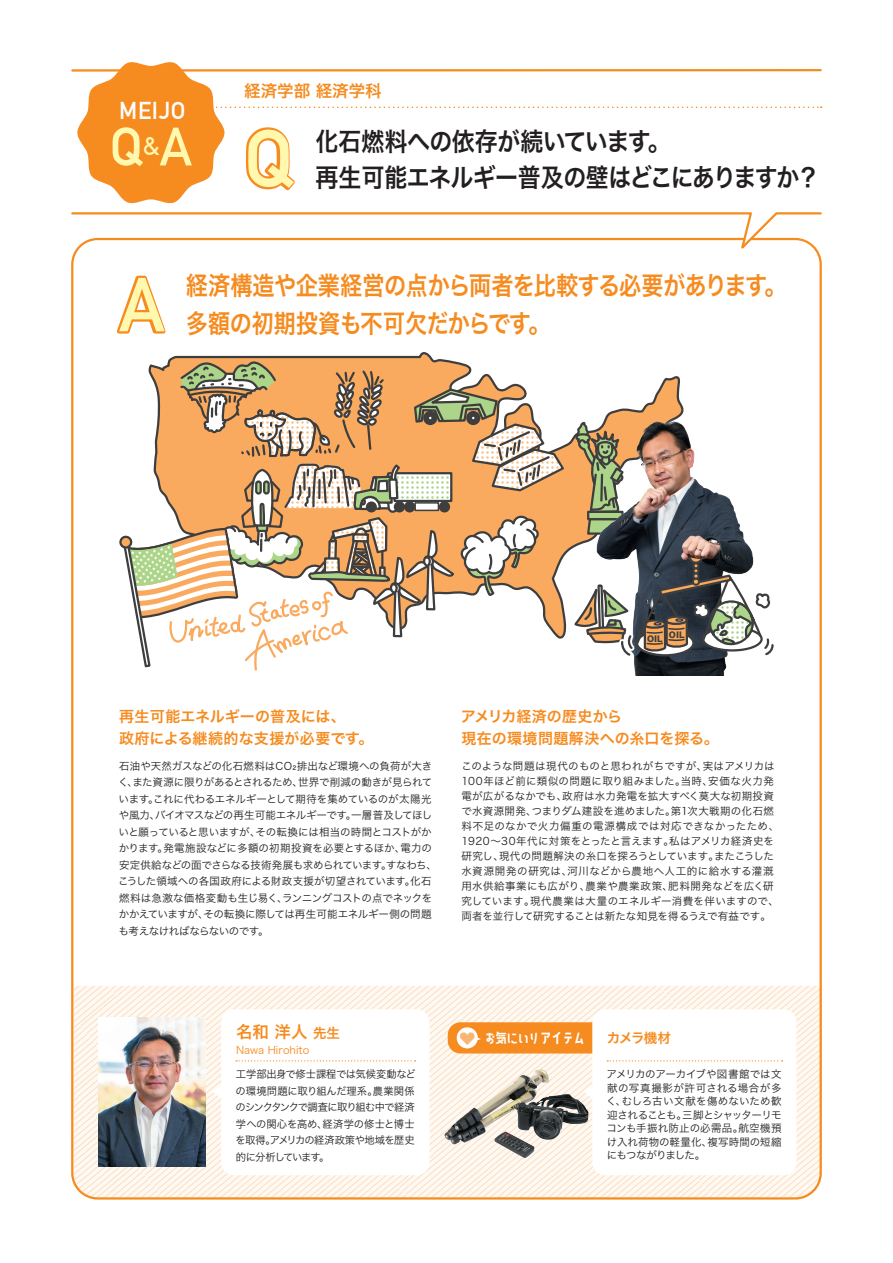
<style>
.page{position:relative;width:893px;height:1263px;background:#fff}
.page>*{position:absolute;margin:0;border:0;box-sizing:border-box;transform-origin:0 0}
.t1{font:700 79.5px "DIN Alternate";color:#fff8ae}
.t2{font:700 75px "DIN Alternate";color:#fff8ae}
.t3{font:700 53.1px "DIN Alternate";color:#fff8ae}
.t4{font:25.5px/37.5px "Hira Kaku Pro N W6";letter-spacing:-.02em;color:#f68b1f;scale:.87 1}
.t5{font:25.5px/36px "Hira Kaku Pro N W6";letter-spacing:-.025em;color:#231f20;scale:.9 1}
.t6{font:700 24px "DIN Alternate";letter-spacing:.025em;color:#fff}
.t7{font:16.5px "Hira Kaku Pro N W6";color:#f68b1f}
.t8{font:15px/22.5px "Hira Kaku Pro N W6";letter-spacing:.01em;color:#f68b1f}
.t9{font:15px "bananaslipplus";color:#fff}
.t10{font:13.5px "Hira Kaku Pro N W6";letter-spacing:-.06em;color:#f68b1f}
.t11{font:10.5px/15px "Hira Kaku Pro N W3";letter-spacing:.02em;color:#231f20}
.t12{font:10.5px/16.5px "Hira Kaku Pro N W3";letter-spacing:-.025em;color:#231f20}
.t13{font:10.5px/13.5px "Hira Kaku Pro N W3";color:#231f20;text-align:justify}
.t14{font:10.5px "Hira Kaku Pro N W3";color:#f68b1f}
.t15{font:800 8.1px "Gothic MB101 Pro";color:#3e3e3f}
.s1{font-size:13.5px}
.s2{font-size:16.5px}
</style>
<div class="page">
<svg style="left:74px;top:986px;width:747px;height:212px;fill:#fdf9f3"></svg>
<div style="left:448px;top:1022px;width:161px;height:31px;background:#f68b1f;border-radius:13px"></div>
<svg style="left:71px;top:212px;width:751px;height:43px"></svg>
<svg style="left:457px;top:1027px;width:24px;height:21px"></svg>
<svg style="left:77px;top:62px;width:745px;height:142px"></svg>
<svg style="left:566px;top:376px;width:118px;height:251px"></svg>
<svg style="left:574px;top:419px;width:17px;height:117px"></svg>
<img style="left:591px;top:416px;width:159px;height:259px">
<svg style="left:572px;top:547px;width:202px;height:116px"></svg>
<svg style="left:119px;top:352px;width:447px;height:319px"></svg>
<img style="left:99px;top:1018px;width:106px;height:149px">
<svg style="left:117px;top:275px;width:49px;height:59px"></svg>
<div style="left:221px;top:1009px;width:208px;height:166px;background:#fff;border-radius:13px"></div>
<svg style="left:211px;top:1081px;width:10px;height:22px"></svg>
<svg style="left:236px;top:1060px;width:180px;height:1px"></svg>
<div style="left:592px;top:1009px;width:204px;height:166px;background:#fff;border-radius:13px"></div>
<svg style="left:588px;top:1081px;width:5px;height:22px"></svg>
<svg style="left:607px;top:1060px;width:175px;height:1px"></svg>
<img style="left:444px;top:1070px;width:144px;height:75px">
<h3 class="t6" style="left:119px;top:92px;width:68px">MEIJO</h3>
<h3 class="t3" style="left:110px;top:106px;width:84px">Q<sup>&amp;</sup>A</h3>
<h3 class="t7" style="left:244px;top:76px;width:139px">経済学部 経済学科</h3>
<h3 class="t5" style="left:316px;top:122px;width:562px">化石燃料への依存が続いています。<br>再生可能エネルギー普及の壁はどこにありますか？</h3>
<h1 class="t1" style="left:244px;top:98px;width:50px">Q</h1>
<h2 class="t2" style="left:119px;top:248px;width:47px">A</h2>
<h3 class="t4" style="left:186px;top:266px;width:692px">経済構造や企業経営の点から両者を比較する必要があります。多額の初期投資も不可欠だからです。</h3>
<p class="t15" style="left:669px;top:628px;width:17px">OIL</p>
<p class="t15" style="left:647px;top:632px;width:17px">OIL</p>
<h3 class="t8" style="left:119px;top:704px;width:256px">再生可能エネルギーの普及には、<br>政府による継続的な支援が必要です。</h3>
<h3 class="t8" style="left:461px;top:704px;width:260px">アメリカ経済の歴史から<br>現在の環境問題解決への糸口を探る。</h3>
<p class="t12" style="left:118px;top:757px;width:320px">石油や天然ガスなどの化石燃料はCO₂排出など環境への負荷が大きく、また資源に限りがあるとされるため、世界で削減の動きが見られています。これに代わるエネルギーとして期待を集めているのが太陽光や風力、バイオマスなどの再生可能エネルギーです。一層普及してほしいと願っていると思いますが、その転換には相当の時間とコストがかかります。発電施設などに多額の初期投資を必要とするほか、電力の安定供給などの面でさらなる技術発展も求められています。すなわち、こうした領域への各国政府による財政支援が切望されています。化石燃料は急激な価格変動も生じ易く、ランニングコストの点でネックをかかえていますが、その転換に際しては再生可能エネルギー側の問題も考えなければならないのです。</p>
<p class="t11" style="left:461px;top:757px;width:319px">このような問題は現代のものと思われがちですが、実はアメリカは100年ほど前に類似の問題に取り組みました。当時、安価な火力発電が広がるなかでも、政府は水力発電を拡大すべく莫大な初期投資で水資源開発、つまりダム建設を進めました。第1次大戦期の化石燃料不足のなかで火力偏重の電源構成では対応できなかったため、1920～30年代に対策をとったと言えます。私はアメリカ経済史を研究し、現代の問題解決の糸口を探ろうとしています。またこうした水資源開発の研究は、河川などから農地へ人工的に給水する灌漑用水供給事業にも広がり、農業や農業政策、肥料開発などを広く研究しています。現代農業は大量のエネルギー消費を伴いますので、両者を並行して研究することは新たな知見を得るうえで有益です。</p>
<h3 class="t7" style="left:236px;top:1017px;width:105px">名和 洋人 <span class="s1">先生</span></h3>
<p class="t14" style="left:236px;top:1041px;width:75px">Nawa Hirohito</p>
<p class="t13" style="left:236px;top:1065px;width:182px;line-height:16.5px">工学部出身で修士課程では気候変動などの環境問題に取り組んだ理系。農業関係のシンクタンクで調査に取り組む中で経済学への関心を高め、経済学の修士と博士を取得。アメリカの経済政策や地域を歴史的に分析しています。</p>
<h3 class="t9" style="left:484px;top:1030px;width:103px">お気にいり<span class="s2">アイテム</span></h3>
<p class="t10" style="left:607px;top:1026px;width:66px">カメラ機材</p>
<p class="t13" style="left:606px;top:1067px;width:177px">アメリカのアーカイブや図書館では文献の写真撮影が許可される場合が多く、むしろ古い文献を傷めないため歓迎されることも。三脚とシャッターリモコンも手振れ防止の必需品。航空機預け入れ荷物の軽量化、複写時間の短縮にもつながりました。</p>
</div>
